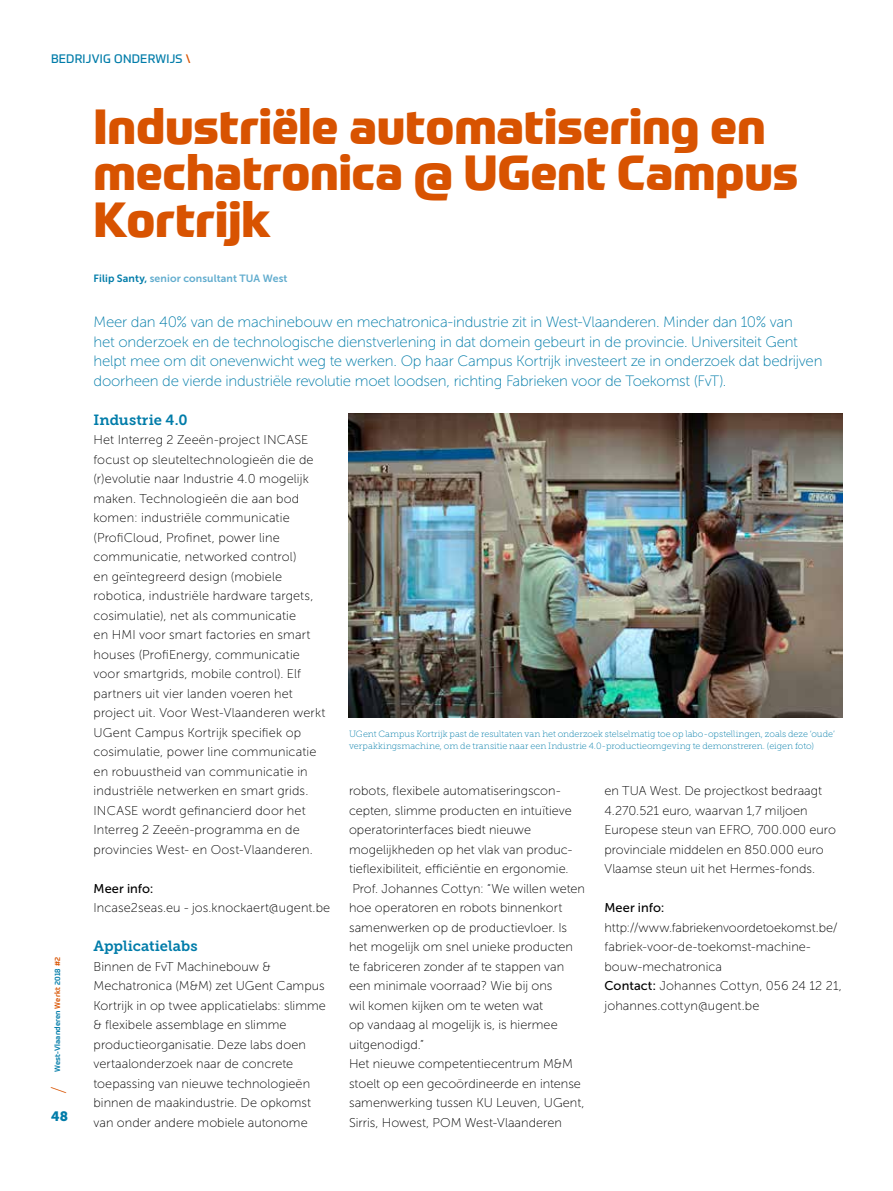
<style>
.page{position:relative;width:893px;height:1191px;background:#fff}
.page>*{position:absolute;margin:0;border:0;box-sizing:border-box;transform-origin:0 0}
.t1{font:800 48px/46.5px "Prometo";letter-spacing:-.005em;color:#d85301}
.t2{font:100 21px "Prometo";color:#d85301}
.t3{font:15px/19.5px "Museo Sans 100";letter-spacing:-.015em;color:#007ca9}
.t4{font:14.7px "Museo Slab 700";color:#007ca9}
.t5{font:13.5px "Museo Slab 900";color:#007ca9}
.t6{font:12.75px/19.5px "Museo Sans 100";letter-spacing:.005em;color:#000}
.t7{font:12.75px "Museo Sans 500";letter-spacing:.005em;color:#000}
.t8{font:12px "Prometo";letter-spacing:.02em;color:#007ca9}
.t9{font:10.5px "Museo Sans 700";letter-spacing:.01em;color:#61acce}
.t10{font:9px/12px "Museo Slab 100";color:#007ca9}
.t11{font:500 7.5px "Prometo";letter-spacing:.02em;color:#007ca9}
.s1{color:#d85301}
.s2{color:#007ca9}
.s3{font-family:"Museo Sans 500"}
</style>
<div class="page">
<img style="left:349px;top:414px;width:493px;height:303px">
<p class="t8" style="left:51px;top:52px;width:141px">BEDRIJVIG ONDERWIJS <span class="s1">\</span></p>
<p class="t11" style="left:53px;top:1072px;width:116px;rotate:-90deg">West-Vlaanderen <span class="s1">Werkt</span> 2018 <span class="s1">#2</span></p>
<h2 class="t2" style="left:46px;top:1094px;width:9px;rotate:-90deg">/</h2>
<p class="t5" style="left:51px;top:1108px;width:18px">48</p>
<h1 class="t1" style="left:94px;top:103px;width:706px">Industriële automatisering en mechatronica @ UGent Campus<br>Kortrijk</h1>
<p class="t9" style="left:94px;top:273px;width:195px"><span class="s2">Filip Santy,</span> senior consultant TUA West</p>
<p class="t3" style="left:94px;top:312px;width:730px">Meer dan 40% van de machinebouw en mechatronica-industrie zit in West-Vlaanderen. Minder dan 10% van<br>het onderzoek en de technologische dienstverlening in dat domein gebeurt in de provincie. Universiteit Gent helpt mee om dit onevenwicht weg te werken. Op haar Campus Kortrijk investeert ze in onderzoek dat bedrijven doorheen de vierde industriële revolutie moet loodsen, richting Fabrieken voor de Toekomst (FvT).</p>
<p class="t4" style="left:94px;top:411px;width:96px">Industrie 4.0</p>
<p class="t6" style="left:94px;top:430px;width:233px">Het Interreg 2 Zeeën-project INCASE focust op sleuteltechnologieën die de (r)evolutie naar Industrie 4.0 mogelijk maken. Technologieën die aan bod komen: industriële communicatie (ProfiCloud, Profinet, power line communicatie, networked control)<br>en geïntegreerd design (mobiele robotica, industriële hardware targets, cosimulatie), net als communicatie<br>en HMI voor smart factories en smart houses (ProfiEnergy, communicatie voor smartgrids, mobile control). Elf partners uit vier landen voeren het project uit. Voor West-Vlaanderen werkt UGent Campus Kortrijk specifiek op cosimulatie, power line communicatie en robuustheid van communicatie in industriële netwerken en smart grids.<br>INCASE wordt gefinancierd door het Interreg 2 Zeeën-programma en de provincies West- en Oost-Vlaanderen.</p>
<p class="t7" style="left:94px;top:881px;width:61px">Meer info:</p>
<p class="t6" style="left:94px;top:898px;width:238px">Incase2seas.eu - jos.knockaert@ugent.be</p>
<p class="t4" style="left:94px;top:938px;width:106px">Applicatielabs</p>
<p class="t6" style="left:94px;top:957px;width:234px">Binnen de FvT Machinebouw &amp; Mechatronica (M&amp;M) zet UGent Campus Kortrijk in op twee applicatielabs: slimme &amp; flexibele assemblage en slimme productieorganisatie. Deze labs doen vertaalonderzoek naar de concrete toepassing van nieuwe technologieën binnen de maakindustrie. De opkomst van onder andere mobiele autonome</p>
<p class="t10" style="left:349px;top:727px;width:487px">UGent Campus Kortrijk past de resultaten van het onderzoek stelselmatig toe op labo-opstellingen, zoals deze ‘oude’ verpakkingsmachine, om de transitie naar een Industrie 4.0-productieomgeving te demonstreren. (eigen foto)</p>
<p class="t6" style="left:349px;top:781px;width:238px">robots, flexibele automatiseringscon&shy;cepten, slimme producten en intuïtieve operatorinterfaces biedt nieuwe mogelijkheden op het vlak van produc&shy;tieflexibiliteit, efficiëntie en ergonomie.<br>Prof. Johannes Cottyn: “We willen weten hoe operatoren en robots binnenkort samenwerken op de productievloer. Is het mogelijk om snel unieke producten te fabriceren zonder af te stappen van een minimale voorraad? Wie bij ons<br>wil komen kijken om te weten wat<br>op vandaag al mogelijk is, is hiermee uitgenodigd.”<br>Het nieuwe competentiecentrum M&amp;M stoelt op een gecoördineerde en intense samenwerking tussen KU Leuven, UGent, Sirris, Howest, POM West-Vlaanderen</p>
<p class="t6" style="left:604px;top:781px;width:233px">en TUA West. De projectkost bedraagt 4.270.521 euro, waarvan 1,7 miljoen Europese steun van EFRO, 700.000 euro provinciale middelen en 850.000 euro Vlaamse steun uit het Hermes-fonds.</p>
<p class="t7" style="left:604px;top:900px;width:61px">Meer info:</p>
<p class="t6" style="left:604px;top:917px;width:239px">http://www.fabriekenvoordetoekomst.be/ fabriek-voor-de-toekomst-machine&shy;bouw-mechatronica<br><span class="s3">Contact:</span> Johannes Cottyn, 056 24 12 21, johannes.cottyn@ugent.be</p>
</div>
